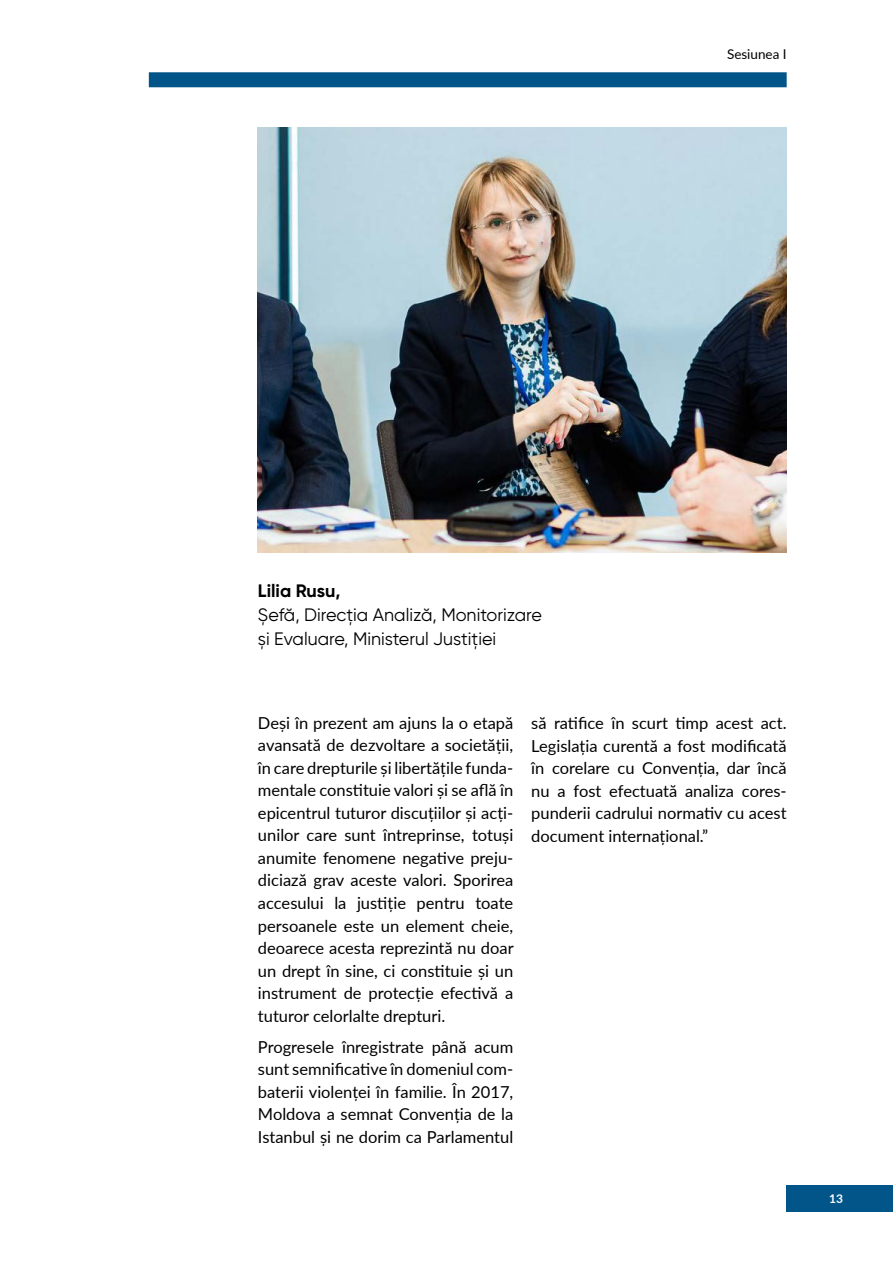
<style>
.page{position:relative;width:893px;height:1263px;background:#fff}
.page>*{position:absolute;margin:0;border:0;box-sizing:border-box;transform-origin:0 0}
.t1{font:18px/24px "Gilroy";color:#000}
.t2{font:700 18px "Gilroy";color:#000}
.t3{font:16.5px/22.5px "Lato";color:#000;text-align:justify}
.t4{font:13.5px "Lato";color:#000}
.t5{font:700 12px "Lato";color:#fff}
</style>
<div class="page">
<div style="left:149px;top:72px;width:638px;height:15px;background:#025589"></div>
<div style="left:787px;top:1185px;width:106px;height:27px;background:#025589"></div>
<img style="left:258px;top:128px;width:529px;height:425px">
<p class="t4" style="left:727px;top:44px;width:61px">Sesiunea I</p>
<p class="t2" style="left:258px;top:580px;width:84px">Lilia Rusu,</p>
<p class="t1" style="left:258px;top:603px;width:285px">Șefă, Direcția Analiză, Monitorizare și Evaluare, Ministerul Justiției</p>
<p class="t3" style="left:258px;top:711px;width:257px">Deși în prezent am ajuns la o etapă avansată de dezvoltare a societății, în care drepturile și libertățile funda&shy;mentale constituie valori și se află în epicentrul tuturor discuțiilor și acți&shy;unilor care sunt întreprinse, totuși anumite fenomene negative preju&shy;diciază grav aceste valori. Sporirea accesului la justiție pentru toate persoanele este un element cheie, deoarece acesta reprezintă nu doar un drept în sine, ci constituie și un instrument de protecție efectivă a tuturor celorlalte drepturi.</p>
<p class="t3" style="left:258px;top:1034px;width:257px">Progresele înregistrate până acum sunt semnificative în domeniul com&shy;baterii violenței în familie. În 2017, Moldova a semnat Convenția de la Istanbul și ne dorim ca Parlamentul</p>
<p class="t3" style="left:531px;top:711px;width:257px">să ratifice în scurt timp acest act.<br>Legislația curentă a fost modificată în corelare cu Convenția, dar încă nu a fost efectuată analiza cores&shy;punderii cadrului normativ cu acest document internațional.”</p>
<p class="t5" style="left:829px;top:1190px;width:15px">13</p>
</div>
